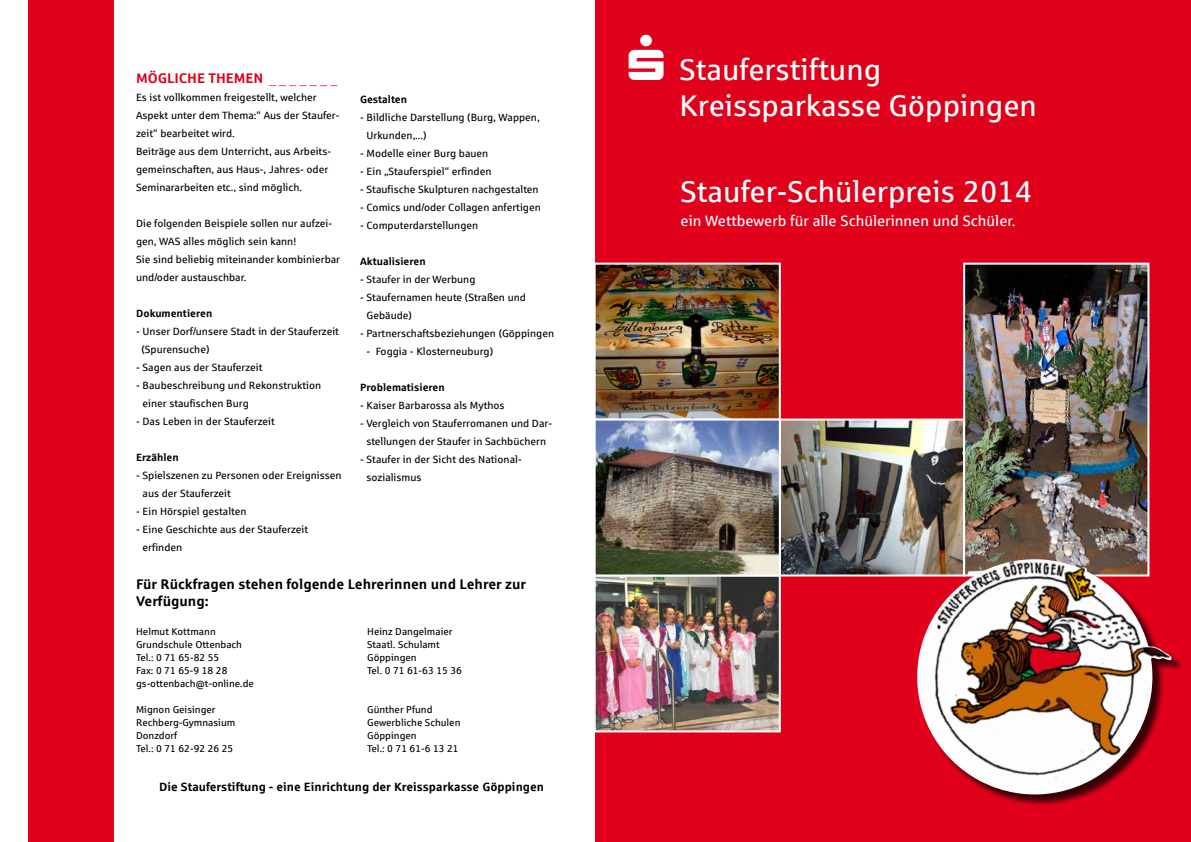
<style>
.page{position:relative;width:1191px;height:842px;background:#fff}
.page>*{position:absolute;margin:0;border:0;box-sizing:border-box;transform-origin:0 0}
.t1{font:30px/36px "Sparkasse Rg";color:#fff}
.t2{font:15px "Sparkasse Rg";color:#fff}
.t3{font:700 14px/16.8px "Sparkasse Rg";color:#000}
.t4{font:700 14px "Sparkasse Rg";color:#e0001b}
.t5{font:700 12px "Sparkasse Rg";color:#000}
.t6{font:10.5px/18px "Sparkasse Rg";color:#000}
.t7{font:700 10.5px "Sparkasse Rg";color:#000}
.t8{font:10px "Sparkasse Rg";color:#000}
</style>
<div class="page">
<div style="left:595px;top:0;width:596px;height:842px;background:#e0001b"></div>
<img style="left:596px;top:266px;width:182px;height:152px">
<div style="left:593px;top:263px;width:188px;height:158px;border:2px solid #fff"></div>
<img style="left:782px;top:422px;width:180px;height:151px">
<div style="left:779px;top:419px;width:186px;height:157px;border:2px solid #fff"></div>
<div style="left:28px;top:0;width:85px;height:842px;background:#e0001b"></div>
<img style="left:966px;top:266px;width:180px;height:295px">
<div style="left:963px;top:263px;width:186px;height:313px;border:2px solid #fff"></div>
<img style="left:596px;top:577px;width:182px;height:152px">
<div style="left:593px;top:574px;width:188px;height:158px;border:2px solid #fff"></div>
<img style="left:596px;top:422px;width:182px;height:151px">
<div style="left:593px;top:419px;width:188px;height:157px;border:2px solid #fff"></div>
<div style="left:918px;top:561px;width:265px;height:246px;background:#000;opacity:.75"></div>
<img style="left:980px;top:559px;width:52px;height:13px">
<h3 class="t4" style="left:136px;top:69px;width:203px">MÖGLICHE THEMEN _ _ _ _ _ _ _</h3>
<p class="t6" style="left:136px;top:88px;width:205px">Es ist vollkommen freigestellt, welcher Aspekt unter dem Thema:“ Aus der Staufer&shy;zeit“ bearbeitet wird.<br>Beiträge aus dem Unterricht, aus Arbeits&shy;gemeinschaften, aus Haus-, Jahres- oder Seminararbeiten etc., sind möglich.</p>
<p class="t6" style="left:136px;top:214px;width:206px">Die folgenden Beispiele sollen nur aufzei&shy;gen, WAS alles möglich sein kann!<br>Sie sind beliebig miteinander kombinierbar und/oder austauschbar.</p>
<p class="t7" style="left:136px;top:306px;width:78px">Dokumentieren</p>
<p class="t6" style="left:141px;top:322px;width:199px;text-indent:-5px">- Unser Dorf/unsere Stadt in der Stauferzeit (Spurensuche)</p>
<p class="t6" style="left:136px;top:358px;width:128px">- Sagen aus der Stauferzeit</p>
<p class="t6" style="left:142px;top:376px;width:180px;text-indent:-6px">- Baubeschreibung und Rekonstruktion einer staufischen Burg</p>
<p class="t6" style="left:136px;top:412px;width:140px">- Das Leben in der Stauferzeit</p>
<p class="t7" style="left:136px;top:450px;width:44px">Erzählen</p>
<p class="t6" style="left:142px;top:466px;width:200px;text-indent:-6px">- Spielszenen zu Personen oder Ereignissen aus der Stauferzeit</p>
<p class="t6" style="left:136px;top:502px;width:112px">- Ein Hörspiel gestalten</p>
<p class="t6" style="left:142px;top:520px;width:167px;text-indent:-6px">- Eine Geschichte aus der Stauferzeit erfinden</p>
<h3 class="t3" style="left:136px;top:575px;width:391px">Für Rückfragen stehen folgende Lehrerinnen und Lehrer zur<br>Verfügung:</h3>
<p class="t7" style="left:360px;top:93px;width:48px">Gestalten</p>
<p class="t6" style="left:366px;top:108px;width:175px;text-indent:-6px">- Bildliche Darstellung (Burg, Wappen,<br>Urkunden,...)</p>
<p class="t6" style="left:360px;top:144px;width:130px">- Modelle einer Burg bauen</p>
<p class="t6" style="left:360px;top:162px;width:133px">- Ein „Stauferspiel“ erfinden</p>
<p class="t6" style="left:360px;top:180px;width:180px">- Staufische Skulpturen nachgestalten</p>
<p class="t6" style="left:360px;top:198px;width:182px">- Comics und/oder Collagen anfertigen</p>
<p class="t6" style="left:360px;top:216px;width:120px">- Computerdarstellungen</p>
<p class="t7" style="left:360px;top:255px;width:67px">Aktualisieren</p>
<p class="t6" style="left:360px;top:270px;width:117px">- Staufer in der Werbung</p>
<p class="t6" style="left:366px;top:288px;width:161px;text-indent:-6px">- Staufernamen heute (Straßen und<br>Gebäude)</p>
<p class="t6" style="left:360px;top:324px;width:195px">- Partnerschaftsbeziehungen (Göppingen</p>
<p class="t6" style="left:366px;top:342px;width:128px">- Foggia - Klosterneuburg)</p>
<p class="t7" style="left:360px;top:381px;width:86px">Problematisieren</p>
<p class="t6" style="left:360px;top:396px;width:146px">- Kaiser Barbarossa als Mythos</p>
<p class="t6" style="left:360px;top:414px;width:194px;text-align:center">- Vergleich von Stauferromanen und Dar&shy;stellungen der Staufer in Sachbüchern</p>
<p class="t6" style="left:366px;top:450px;width:155px;text-indent:-6px">- Staufer in der Sicht des National&shy;sozialismus</p>
<p class="t8" style="left:136px;top:625px;width:81px">Helmut Kottmann</p>
<p class="t8" style="left:367px;top:625px;width:87px">Heinz Dangelmaier</p>
<p class="t8" style="left:136px;top:638px;width:107px">Grundschule Ottenbach</p>
<p class="t8" style="left:367px;top:638px;width:74px">Staatl. Schulamt</p>
<p class="t8" style="left:136px;top:651px;width:85px">Tel.: 0 71 65-82 55</p>
<p class="t8" style="left:367px;top:651px;width:51px">Göppingen</p>
<p class="t8" style="left:136px;top:664px;width:93px">Fax: 0 71 65-9 18 28</p>
<p class="t8" style="left:367px;top:664px;width:96px">Tel. 0 71 61-63 15 36</p>
<p class="t8" style="left:136px;top:677px;width:119px">gs-ottenbach@t-online.de</p>
<p class="t8" style="left:136px;top:703px;width:81px">Mignon Geisinger</p>
<p class="t8" style="left:367px;top:703px;width:67px">Günther Pfund</p>
<p class="t8" style="left:136px;top:716px;width:101px">Rechberg-Gymnasium</p>
<p class="t8" style="left:367px;top:716px;width:95px">Gewerbliche Schulen</p>
<p class="t8" style="left:136px;top:729px;width:43px">Donzdorf</p>
<p class="t8" style="left:367px;top:729px;width:51px">Göppingen</p>
<p class="t8" style="left:136px;top:742px;width:99px">Tel.: 0 71 62-92 26 25</p>
<p class="t8" style="left:367px;top:742px;width:93px">Tel.: 0 71 61-6 13 21</p>
<p class="t5" style="left:159px;top:779px;width:386px">Die Stauferstiftung - eine Einrichtung der Kreissparkasse Göppingen</p>
<h1 class="t1" style="left:679px;top:51px;width:359px;text-indent:-51px">▲ Stauferstiftung<br>Kreissparkasse Göppingen</h1>
<h1 class="t1" style="left:680px;top:173px;width:353px">Staufer-Schülerpreis 2014</h1>
<h2 class="t2" style="left:680px;top:212px;width:337px">ein Wettbewerb für alle Schülerinnen und Schüler.</h2>
</div>
